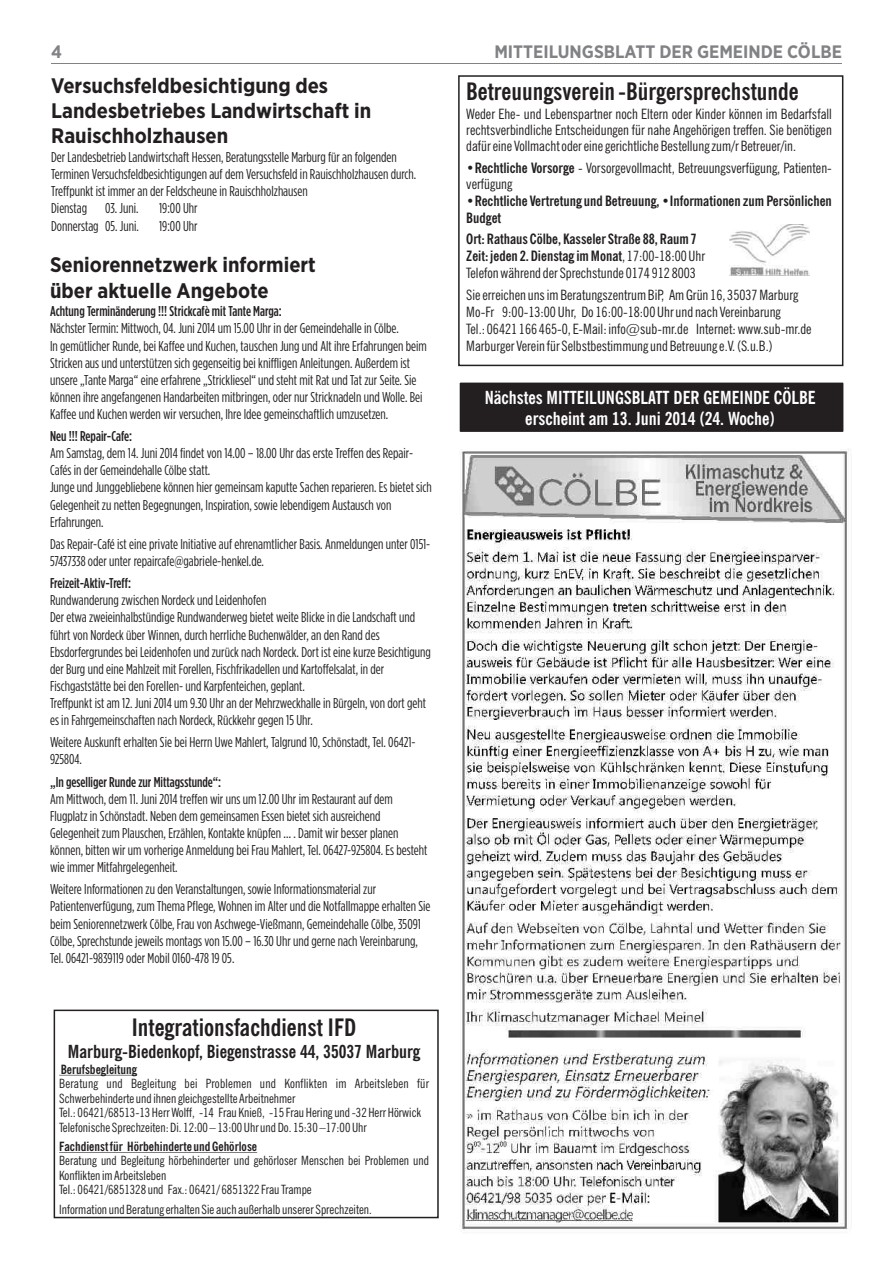
<style>
.page{position:relative;width:893px;height:1263px;background:#fff}
.page>*{position:absolute;margin:0;border:0;box-sizing:border-box;transform-origin:0 0}
.t1{font:700 condensed 24px "News Gothic BT";color:#231f20}
.t2{font:700 21px/25.2px "Gotham Narrow";color:#231f20}
.t3{font:700 condensed 18px/20.5px "News Gothic BT";color:#fff;text-align:center}
.t4{font:700 condensed 18px "News Gothic BT";color:#231f20}
.t5{font:700 18px "Gotham Narrow";color:#808285}
.t6{font:14.25px/17.1px "Gotham Condensed";color:#231f20}
.t7{font:condensed 14.25px/16.2px "News Gothic BT";color:#231f20}
.t8{font:700 condensed 14.25px/17.1px "News Gothic BT";color:#231f20}
.t9{font:500 14.25px "Gotham Condensed";color:#231f20}
.t10{font:condensed 12.75px/14.5px "News Gothic BT";color:#231f20}
.t11{font:700 condensed 12.75px "News Gothic BT";color:#231f20}
.s1{font-weight:700}
.s2{font-weight:400}
</style>
<div class="page">
<hr style="left:51px;top:64px;width:791px;height:1px;background:#808285">
<img style="left:461px;top:449px;width:388px;height:782px">
<div style="left:54px;top:1010px;width:385px;height:208px;border:2px solid #231f20"></div>
<hr style="left:59px;top:1075px;width:78px;height:1px;background:#231f20">
<hr style="left:59px;top:1152px;width:198px;height:1px;background:#231f20">
<div style="left:458px;top:75px;width:385px;height:291px;border:2px solid #231f20"></div>
<img style="left:730px;top:225px;width:80px;height:51px">
<div style="left:459px;top:382px;width:385px;height:50px;background:#231f20"></div>
<p class="t5" style="left:51px;top:43px;width:12px">4</p>
<p class="t5" style="left:494px;top:43px;width:349px">MITTEILUNGSBLATT DER GEMEINDE CÖLBE</p>
<h2 class="t2" style="left:51px;top:74px;width:321px">Versuchsfeldbesichtigung des<br>Landesbetriebes Landwirtschaft in<br>Rauischholzhausen</h2>
<p class="t6" style="left:51px;top:149px;width:367px">Der Landesbetrieb Landwirtschaft Hessen, Beratungsstelle Marburg für an folgenden Terminen Versuchsfeldbesichtigungen auf dem Versuchsfeld in Rauischholzhausen durch.<br>Treffpunkt ist immer an der Feldscheune in Rauischholzhausen<br>Dienstag</p>
<h1 class="t1" style="left:466px;top:81px;width:334px">Betreuungsverein -Bürgersprechstunde</h1>
<p class="t7" style="left:466px;top:107px;width:367px;text-align:justify">Weder Ehe- und Lebenspartner noch Eltern oder Kinder können im Bedarfsfall rechtsverbindliche Entscheidungen für nahe Angehörigen treffen. Sie benötigen dafür eine Vollmacht oder eine gerichtliche Bestellung zum/r Betreuer/in.</p>
<p class="t7" style="left:466px;top:161px;width:367px">•<span class="s1">Rechtliche Vorsorge</span> - Vorsorgevollmacht, Betreuungsverfügung, Patienten&shy;verfügung</p>
<p class="t8" style="left:466px;top:194px;width:367px;line-height:16.4px">•Rechtliche Vertretung und Betreuung, •Informationen zum Persönlichen<br>Budget</p>
<p class="t8" style="left:466px;top:232px;width:240px">Ort: Rathaus Cölbe, Kasseler Straße 88, Raum 7<br>Zeit: jeden 2. Dienstag im Monat<span class="s2">, 17:00-18:00 Uhr<br>Telefon während der Sprechstunde 0174 912 8003</span></p>
<p class="t7" style="left:466px;top:287px;width:347px;line-height:17.1px">Sie erreichen uns im Beratungszentrum BiP, Am Grün 16, 35037 Marburg Mo-Fr 9:00-13:00 Uhr, Do 16:00-18:00 Uhr und nach Vereinbarung<br>Tel.: 06421 166 465-0, E-Mail: info@sub-mr.de Internet: www.sub-mr.de Marburger Verein für Selbstbestimmung und Betreuung e.V. (S.u.B.)</p>
<p class="t3" style="left:485px;top:389px;width:332px">Nächstes MITTEILUNGSBLATT DER GEMEINDE CÖLBE erscheint am 13. Juni 2014 (24. Woche)</p>
<p class="t6" style="left:105px;top:201px;width:35px">03. Juni.</p>
<p class="t6" style="left:159px;top:201px;width:40px">19:00 Uhr</p>
<p class="t6" style="left:51px;top:218px;width:89px">Donnerstag 05. Juni.</p>
<p class="t6" style="left:159px;top:218px;width:40px">19:00 Uhr</p>
<h2 class="t2" style="left:50px;top:253px;width:267px">Seniorennetzwerk informiert über aktuelle Angebote</h2>
<p class="t9" style="left:50px;top:305px;width:233px">Achtung Terminänderung !!! Strickcafè mit Tante Marga:</p>
<p class="t6" style="left:50px;top:321px;width:378px">Nächster Termin: Mittwoch, 04. Juni 2014 um 15.00 Uhr in der Gemeindehalle in Cölbe.<br>In gemütlicher Runde, bei Kaffee und Kuchen, tauschen Jung und Alt ihre Erfahrungen beim Stricken aus und unterstützen sich gegenseitig bei kniffligen Anleitungen. Außerdem ist unsere „Tante Marga“ eine erfahrene „Strickliesel“ und steht mit Rat und Tat zur Seite. Sie können ihre angefangenen Handarbeiten mitbringen, oder nur Stricknadeln und Wolle. Bei Kaffee und Kuchen werden wir versuchen, Ihre Idee gemeinschaftlich umzusetzen.</p>
<p class="t9" style="left:50px;top:430px;width:84px">Neu !!! Repair-Cafe:</p>
<p class="t6" style="left:50px;top:445px;width:383px">Am Samstag, dem 14. Juni 2014 findet von 14.00 – 18.00 Uhr das erste Treffen des Repair-Cafés in der Gemeindehalle Cölbe statt.<br>Junge und Junggebliebene können hier gemeinsam kaputte Sachen reparieren. Es bietet sich Gelegenheit zu netten Begegnungen, Inspiration, sowie lebendigem Austausch von Erfahrungen.</p>
<p class="t6" style="left:50px;top:536px;width:382px">Das Repair-Café ist eine private Initiative auf ehrenamtlicher Basis. Anmeldungen unter 0151-<br>57437338 oder unter repaircafe@gabriele-henkel.de.</p>
<p class="t9" style="left:50px;top:577px;width:82px">Freizeit-Aktiv-Treff:</p>
<p class="t6" style="left:50px;top:592px;width:382px">Rundwanderung zwischen Nordeck und Leidenhofen<br>Der etwa zweieinhalbstündige Rundwanderweg bietet weite Blicke in die Landschaft und führt von Nordeck über Winnen, durch herrliche Buchenwälder, an den Rand des Ebsdorfergrundes bei Leidenhofen und zurück nach Nordeck. Dort ist eine kurze Besichtigung der Burg und eine Mahlzeit mit Forellen, Fischfrikadellen und Kartoffelsalat, in der Fischgaststätte bei den Forellen- und Karpfenteichen, geplant.<br>Treffpunkt ist am 12. Juni 2014 um 9.30 Uhr an der Mehrzweckhalle in Bürgeln, von dort geht es in Fahrgemeinschaften nach Nordeck, Rückkehr gegen 15 Uhr.</p>
<p class="t6" style="left:50px;top:734px;width:367px">Weitere Auskunft erhalten Sie bei Herrn Uwe Mahlert, Talgrund 10, Schönstadt, Tel. 06421-<br>925804.</p>
<p class="t9" style="left:50px;top:775px;width:173px">„In geselliger Runde zur Mittagsstunde“:</p>
<p class="t6" style="left:50px;top:791px;width:379px">Am Mittwoch, dem 11. Juni 2014 treffen wir uns um 12.00 Uhr im Restaurant auf dem Flugplatz in Schönstadt. Neben dem gemeinsamen Essen bietet sich ausreichend Gelegenheit zum Plauschen, Erzählen, Kontakte knüpfen … . Damit wir besser planen können, bitten wir um vorherige Anmeldung bei Frau Mahlert, Tel. 06427-925804. Es besteht wie immer Mitfahrgelegenheit.</p>
<p class="t6" style="left:50px;top:881px;width:382px">Weitere Informationen zu den Veranstaltungen, sowie Informationsmaterial zur Patientenverfügung, zum Thema Pflege, Wohnen im Alter und die Notfallmappe erhalten Sie beim Seniorennetzwerk Cölbe, Frau von Aschwege-Vießmann, Gemeindehalle Cölbe, 35091<br>Cölbe, Sprechstunde jeweils montags von 15.00 – 16.30 Uhr und gerne nach Vereinbarung, Tel. 06421-9839119 oder Mobil 0160-478 19 05.</p>
<h1 class="t1" style="left:132px;top:1018px;width:226px">Integrationsfachdienst IFD</h1>
<p class="t4" style="left:68px;top:1044px;width:354px">Marburg-Biedenkopf, Biegenstrasse 44, 35037 Marburg</p>
<p class="t11" style="left:61px;top:1064px;width:78px">Berufsbegleitung</p>
<p class="t10" style="left:59px;top:1078px;width:371px">Beratung und Begleitung bei Problemen und Konflikten im Arbeitsleben für Schwerbehinderte und ihnen gleichgestellte Arbeitnehmer<br>Tel.: 06421/68513-13 Herr Wolff, -14 Frau Knieß, -15 Frau Hering und -32 Herr Hörwick Telefonische Sprechzeiten: Di. 12:00 – 13:00 Uhr und Do. 15:30 –17:00 Uhr</p>
<p class="t11" style="left:59px;top:1141px;width:200px">Fachdienst für Hörbehinderte und Gehörlose</p>
<p class="t10" style="left:59px;top:1155px;width:371px">Beratung und Begleitung hörbehinderter und gehörloser Menschen bei Problemen und<br>Konflikten im Arbeitsleben<br>Tel.: 06421/6851328 und Fax.: 06421/ 6851322 Frau Trampe</p>
<p class="t10" style="left:59px;top:1203px;width:314px">Information und Beratung erhalten Sie auch außerhalb unserer Sprechzeiten.</p>
</div>
